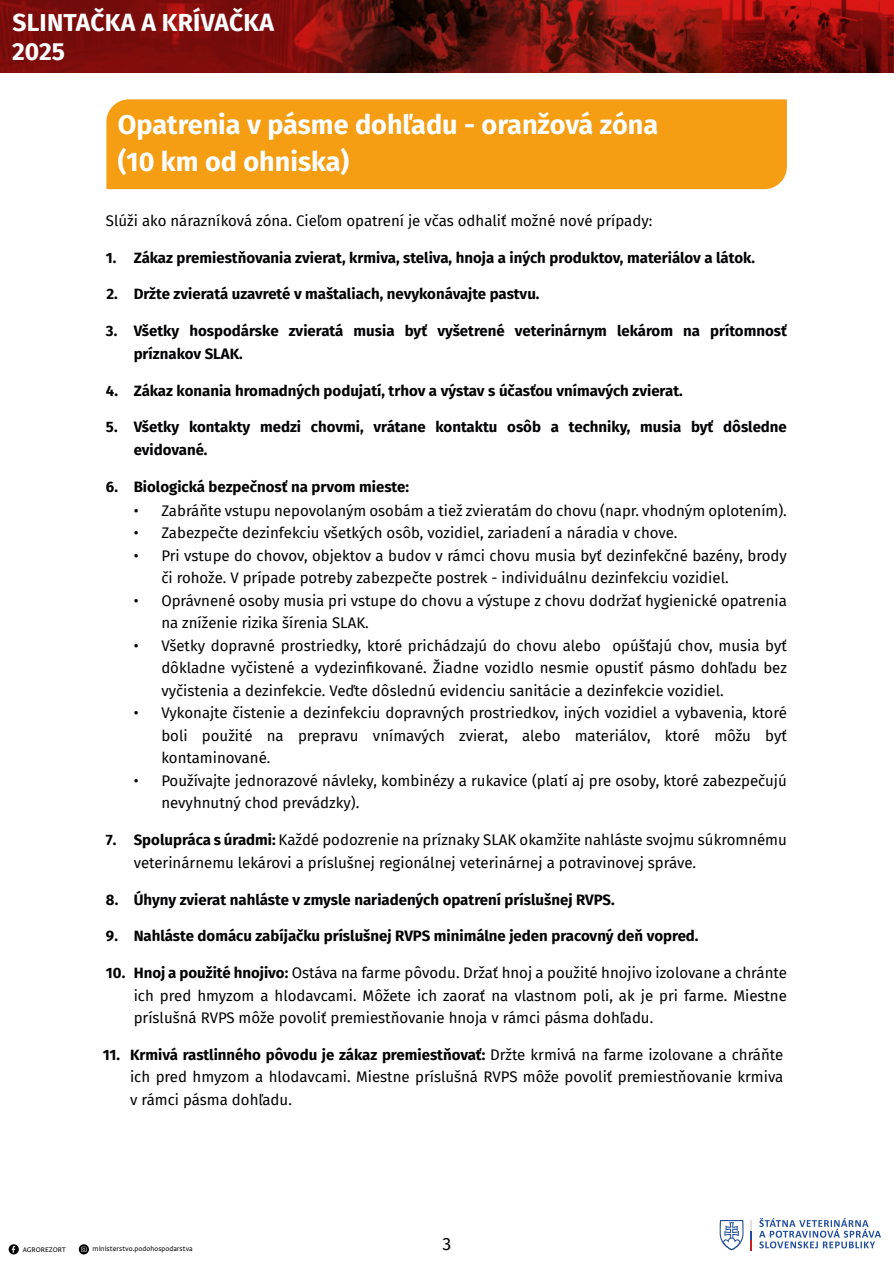
<style>
.page{position:relative;width:894px;height:1263px;background:#fff}
.page>*{position:absolute;margin:0;border:0;box-sizing:border-box;transform-origin:0 0}
.t1{font:700 27px/37.5px "Fira Sans";color:#fff}
.t2{font:700 24.6px/28.7px "Fira Sans";letter-spacing:.01em;color:#fff}
.t3{font:17.7px "Fira Sans";color:#020204}
.t4{font:15px/22.5px "Fira Sans";color:#020204}
.t5{font:700 15px/22.5px "Fira Sans";color:#020204}
.t6{font:7.95px "Greta Sans Std";color:#020204}
.s1{font-weight:700}
</style>
<div class="page">
<svg style="left:719px;top:1220px;width:24px;height:30px"></svg>
<svg style="left:750px;top:1220px;width:1px;height:30px"></svg>
<svg style="left:759px;top:1218px;width:121px;height:30px"></svg>
<svg style="left:9px;top:1244px;width:10px;height:10px"></svg>
<svg style="left:79px;top:1244px;width:10px;height:10px"></svg>
<img style="left:721px;top:0;width:172px;height:72px">
<img style="left:575px;top:0;width:146px;height:72px">
<img style="left:0;top:0;width:575px;height:72px">
<div style="left:106px;top:99px;width:680px;height:90px;background:#f59e14"></div>
<h2 class="t2" style="left:12px;top:7px;width:263px">SLINTAČKA A KRÍVAČKA<br>2025</h2>
<h1 class="t1" style="left:118px;top:104px;width:541px">Opatrenia v pásme dohľadu - oranžová zóna (10 km od ohniska)</h1>
<p class="t4" style="left:106px;top:209px;width:547px">Slúži ako nárazníková zóna. Cieľom opatrení je včas odhaliť možné nové prípady:</p>
<p class="t5" style="left:106px;top:245px;width:12px">1.</p>
<p class="t5" style="left:106px;top:282px;width:13px">2.</p>
<p class="t5" style="left:134px;top:245px;width:622px">Zákaz premiestňovania zvierat, krmiva, steliva, hnoja a iných produktov, materiálov a látok.</p>
<p class="t5" style="left:134px;top:282px;width:407px">Držte zvieratá uzavreté v maštaliach, nevykonávajte pastvu.</p>
<p class="t5" style="left:134px;top:319px;width:654px;text-indent:-28px">3. Všetky hospodárske zvieratá musia byť vyšetrené veterinárnym lekárom na prítomnosť príznakov SLAK.</p>
<p class="t5" style="left:106px;top:378px;width:578px">4. Zákaz konania hromadných podujatí, trhov a výstav s účasťou vnímavých zvierat.</p>
<p class="t5" style="left:134px;top:415px;width:654px;text-indent:-28px">5. Všetky kontakty medzi chovmi, vrátane kontaktu osôb a techniky, musia byť dôsledne evidované.</p>
<p class="t5" style="left:106px;top:474px;width:304px">6. Biologická bezpečnosť na prvom mieste:</p>
<p class="t4" style="left:134px;top:499px;width:654px">• Zabráňte vstupu nepovolaným osobám a tiež zvieratám do chovu (napr. vhodným oplotením).</p>
<p class="t4" style="left:134px;top:521px;width:545px">• Zabezpečte dezinfekciu všetkých osôb, vozidiel, zariadení a náradia v chove.</p>
<p class="t4" style="left:161px;top:544px;width:626px;text-indent:-28px">• Pri vstupe do chovov, objektov a budov v rámci chovu musia byť dezinfekčné bazény, brody či rohože. V prípade potreby zabezpečte postrek - individuálnu dezinfekciu vozidiel.</p>
<p class="t4" style="left:161px;top:589px;width:626px;text-indent:-28px">• Oprávnené osoby musia pri vstupe do chovu a výstupe z chovu dodržať hygienické opatrenia na zníženie rizika šírenia SLAK.</p>
<p class="t4" style="left:161px;top:634px;width:626px;text-align:justify;text-indent:-28px">• Všetky dopravné prostriedky, ktoré prichádzajú do chovu alebo opúšťajú chov, musia byť dôkladne vyčistené a vydezin昀椀kované. Žiadne vozidlo nesmie opustiť pásmo dohľadu bez vyčistenia a dezinfekcie. Veďte dôslednú evidenciu sanitácie a dezinfekcie vozidiel.</p>
<p class="t4" style="left:161px;top:701px;width:627px;text-align:justify;text-indent:-28px">• Vykonajte čistenie a dezinfekciu dopravných prostriedkov, iných vozidiel a vybavenia, ktoré boli použité na prepravu vnímavých zvierat, alebo materiálov, ktoré môžu byť kontaminované.</p>
<p class="t4" style="left:161px;top:769px;width:626px;text-indent:-28px">• Používajte jednorazové návleky, kombinézy a rukavice (platí aj pre osoby, ktoré zabezpečujú nevyhnutný chod prevádzky).</p>
<p class="t4" style="left:134px;top:828px;width:654px;text-indent:-28px"><span class="s1">7. Spolupráca s úradmi:</span> Každé podozrenie na príznaky SLAK okamžite nahláste svojmu súkromnému veterinárnemu lekárovi a príslušnej regionálnej veterinárnej a potravinovej správe.</p>
<p class="t5" style="left:106px;top:887px;width:510px">8. Úhyny zvierat nahláste v zmysle nariadených opatrení príslušnej RVPS.</p>
<p class="t5" style="left:106px;top:924px;width:594px">9. Nahláste domácu zabíjačku príslušnej RVPS minimálne jeden pracovný deň vopred.</p>
<p class="t4" style="left:134px;top:961px;width:654px;text-align:justify;text-indent:-28px"><span class="s1">10. Hnoj a použité hnojivo:</span> Ostáva na farme pôvodu. Držať hnoj a použité hnojivo izolovane a chránte ich pred hmyzom a hlodavcami. Môžete ich zaorať na vlastnom poli, ak je pri farme. Miestne príslušná RVPS môže povoliť premiestňovanie hnoja v rámci pásma dohľadu.</p>
<p class="t4" style="left:130px;top:1043px;width:654px;text-align:justify;text-indent:-27px"><span class="s1">11. Krmivá rastlinného pôvodu je zákaz premiestňovať:</span> Držte krmivá na farme izolovane a chráňte ich pred hmyzom a hlodavcami. Miestne príslušná RVPS môže povoliť premiestňovanie krmiva v rámci pásma dohľadu.</p>
<p class="t6" style="left:23px;top:1246px;width:45px">AGROREZORT</p>
<p class="t6" style="left:93px;top:1246px;width:102px">ministerstvo.podohospodarstva</p>
<p class="t3" style="left:442px;top:1231px;width:10px">3</p>
</div>
